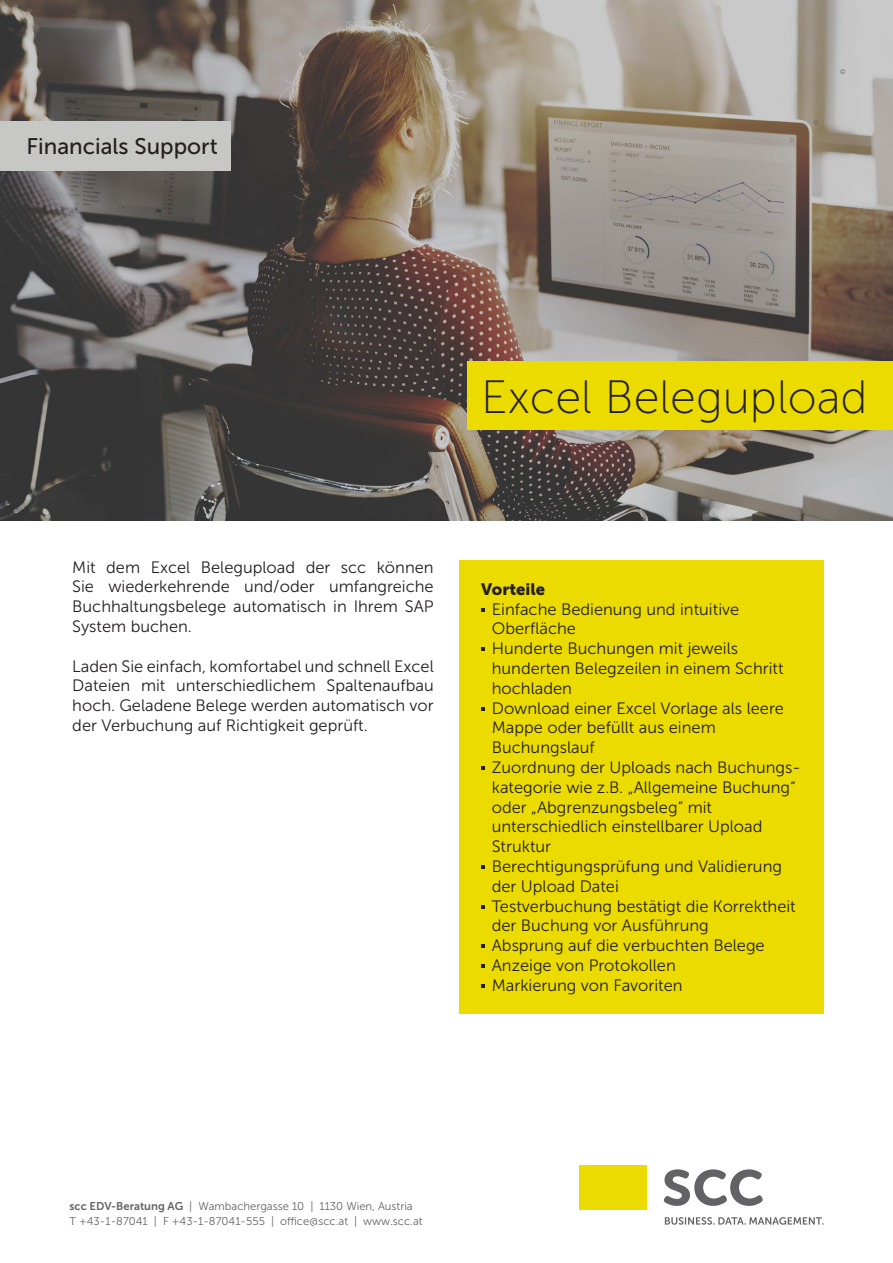
<style>
.page{position:relative;width:893px;height:1263px;background:#fff}
.page>*{position:absolute;margin:0;border:0;box-sizing:border-box;transform-origin:0 0}
.t1{font:46.65px "Museo Sans 100";color:#231f20}
.t2{font:22.5px "Museo Sans 500";color:#231f20}
.t3{font:16.5px/19.8px "Museo Sans 300";color:#231f20}
.t4{font:16.5px "Museo Sans 900";color:#231f20}
.t5{font:11.25px/14.2px "Museo Sans 300";color:#636366}
.t6{font:6.75px "Museo Sans 300";color:#636366}
.s1{font-family:"Museo Sans 700"}
</style>
<div class="page">
<img style="left:0;top:0;width:893px;height:520px">
<div style="left:468px;top:361px;width:425px;height:69px;background:#ebdb01"></div>
<div style="left:0;top:121px;width:231px;height:50px;background:#c7c7c5"></div>
<svg style="left:663px;top:1169px;width:100px;height:37px"></svg>
<div style="left:580px;top:1165px;width:67px;height:45px;background:#ebdb01"></div>
<svg style="left:665px;top:1217px;width:158px;height:8px"></svg>
<div style="left:459px;top:560px;width:364px;height:454px;background:#ebdb01"></div>
<svg style="left:481px;top:608px;width:4px;height:3px"></svg>
<svg style="left:481px;top:647px;width:4px;height:4px"></svg>
<svg style="left:481px;top:707px;width:4px;height:3px"></svg>
<svg style="left:481px;top:766px;width:4px;height:4px"></svg>
<svg style="left:481px;top:865px;width:4px;height:4px"></svg>
<svg style="left:481px;top:905px;width:4px;height:3px"></svg>
<svg style="left:481px;top:944px;width:4px;height:4px"></svg>
<svg style="left:481px;top:964px;width:4px;height:4px"></svg>
<svg style="left:481px;top:984px;width:4px;height:4px"></svg>
<p class="t2" style="left:27px;top:134px;width:193px">Financials Support</p>
<p class="t6" style="left:813px;top:119px;width:7px">©</p>
<p class="t6" style="left:840px;top:68px;width:7px">©</p>
<p class="t1" style="left:481px;top:372px;width:388px">Excel Belegupload</p>
<p class="t3" style="left:72px;top:557px;width:363px;text-align:justify">Mit dem Excel Belegupload der scc können Sie wiederkehrende und/oder umfangreiche Buchhaltungsbelege automatisch in Ihrem SAP System buchen.</p>
<p class="t3" style="left:72px;top:656px;width:363px;text-align:justify">Laden Sie einfach, komfortabel und schnell Excel Dateien mit unterschiedlichem Spaltenaufbau hoch. Geladene Belege werden automatisch vor der Verbuchung auf Richtigkeit geprüft.</p>
<p class="t4" style="left:481px;top:580px;width:66px">Vorteile</p>
<p class="t3" style="left:492px;top:599px;width:249px">Einfache Bedienung und intuitive</p>
<p class="t3" style="left:492px;top:619px;width:86px">Oberfläche</p>
<p class="t3" style="left:492px;top:639px;width:248px">Hunderte Buchungen mit jeweils</p>
<p class="t3" style="left:492px;top:658px;width:293px">hunderten Belegzeilen in einem Schritt hochladen</p>
<p class="t3" style="left:492px;top:698px;width:294px">Download einer Excel Vorlage als leere<br>Mappe oder befüllt aus einem</p>
<p class="t3" style="left:492px;top:738px;width:104px">Buchungslauf</p>
<p class="t3" style="left:492px;top:757px;width:310px">Zuordnung der Uploads nach Buchungs&shy;kategorie wie z.B. „Allgemeine Buchung“ oder „Abgrenzungsbeleg“ mit</p>
<p class="t3" style="left:492px;top:817px;width:272px">unterschiedlich einstellbarer Upload<br>Struktur</p>
<p class="t3" style="left:492px;top:856px;width:292px">Berechtigungsprüfung und Validierung</p>
<p class="t3" style="left:492px;top:876px;width:129px">der Upload Datei</p>
<p class="t3" style="left:492px;top:896px;width:306px">Testverbuchung bestätigt die Korrektheit der Buchung vor Ausführung</p>
<p class="t3" style="left:492px;top:936px;width:274px">Absprung auf die verbuchten Belege</p>
<p class="t3" style="left:492px;top:955px;width:186px">Anzeige von Protokollen</p>
<p class="t3" style="left:492px;top:975px;width:192px">Markierung von Favoriten</p>
<p class="t5" style="left:70px;top:1199px;width:355px"><span class="s1">scc EDV-Beratung AG</span> | Wambachergasse 10 | 1130 Wien, Austria<br>T +43-1-87041 | F +43-1-87041-555 | office@scc.at | www.scc.at</p>
</div>
